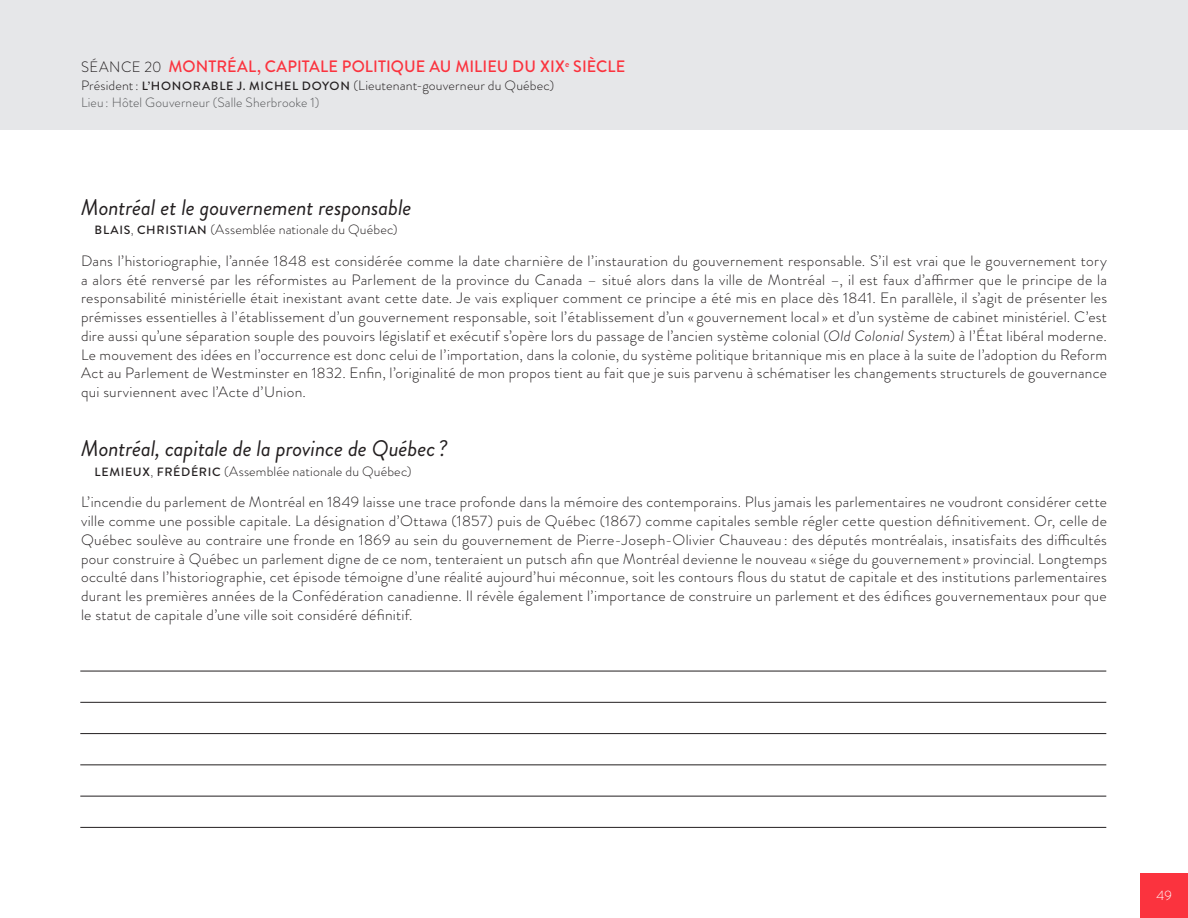
<style>
.page{position:relative;width:1188px;height:918px;background:#fff}
.page>*{position:absolute;margin:0;border:0;box-sizing:border-box;transform-origin:0 0}
.RÉS_Titre_comm__RÉSU{font:italic 22.5px "Brandon Grotesque";letter-spacing:-.005em;color:#231f20}
.TITRE_SÉANCE_TDM{font:500 16.5px "Brandon Grotesque";letter-spacing:.005em;color:#fb333e}
._01-Texte_courant_sa{font:300 15px/18.8px "Brandon Grotesque";letter-spacing:.015em;color:#231f20;text-align:justify}
.Conférenciers_ères{font:300 13.5px "Brandon Grotesque";letter-spacing:.01em;color:#231f20}
.Présidence{font:300 13.5px "Brandon Grotesque";letter-spacing:.01em;color:#231f20}
.LIEU{font:300 13.5px "Brandon Grotesque";letter-spacing:.01em;color:#57585a}
.t1{font:300 13.5px "Brandon Grotesque";color:#fff}
.s1{font-weight:300;font-size:15px;color:#231f20}
.s2{font-weight:500;font-size:12px}
.s3{font-size:12px}
.s4{font-style:italic}
</style>
<div class="page">
<div style="left:1140px;top:874px;width:48px;height:44px;background:#fb333e"></div>
<div style="left:0;top:0;width:1188px;height:130px;background:#e6e7e9"></div>
<hr style="left:80px;top:796px;width:1026px;height:1px;background:#231f20">
<hr style="left:80px;top:671px;width:1026px;height:1px;background:#231f20">
<hr style="left:80px;top:733px;width:1026px;height:1px;background:#231f20">
<hr style="left:80px;top:827px;width:1026px;height:1px;background:#231f20">
<hr style="left:80px;top:702px;width:1026px;height:1px;background:#231f20">
<hr style="left:80px;top:765px;width:1026px;height:1px;background:#231f20">
<p class="TITRE_SÉANCE_TDM" style="left:81px;top:55px;width:546px"><span class="s1">SÉANCE 20</span> MONTRÉAL, CAPITALE POLITIQUE AU MILIEU DU XIX<sup>e</sup> SIÈCLE</p>
<p class="Présidence" style="left:81px;top:77px;width:475px">Président: <span class="s2">L’HONORABLE J. MICHEL DOYON</span> (Lieutenant-gouverneur du Québec)</p>
<p class="LIEU" style="left:81px;top:93px;width:240px">Lieu: Hôtel Gouverneur (Salle Sherbrooke 1)</p>
<p class="RÉS_Titre_comm__RÉSU" style="left:81px;top:192px;width:332px">Montréal et le gouvernement responsable</p>
<p class="Conférenciers_ères" style="left:95px;top:220px;width:305px"><span class="s2">BLAIS</span><span class="s3">,</span> <span class="s2">CHRISTIAN</span> (Assemblée nationale du Québec)</p>
<p class="_01-Texte_courant_sa" style="left:81px;top:251px;width:1028px">Dans l’historiographie, l’année 1848 est considérée comme la date charnière de l’instauration du gouvernement responsable. S’il est vrai que le gouvernement tory a alors été renversé par les réformistes au Parlement de la province du Canada – situé alors dans la ville de Montréal –, il est faux d’affirmer que le principe de la responsabilité ministérielle était inexistant avant cette date. Je vais expliquer comment ce principe a été mis en place dès 1841. En parallèle, il s’agit de présenter les prémisses essentielles à l’établissement d’un gouvernement responsable, soit l’établissement d’un « gouvernement local » et d’un système de cabinet ministériel. C’est dire aussi qu’une séparation souple des pouvoirs législatif et exécutif s’opère lors du passage de l’ancien système colonial (<span class="s4">Old Colonial System</span>) à l’État libéral moderne.<br>Le mouvement des idées en l’occurrence est donc celui de l’importation, dans la colonie, du système politique britannique mis en place à la suite de l’adoption du Reform Act au Parlement de Westminster en 1832. Enfin, l’originalité de mon propos tient au fait que je suis parvenu à schématiser les changements structurels de gouvernance qui surviennent avec l’Acte d’Union.</p>
<p class="RÉS_Titre_comm__RÉSU" style="left:81px;top:433px;width:368px">Montréal, capitale de la province de Québec ?</p>
<p class="Conférenciers_ères" style="left:95px;top:462px;width:319px"><span class="s2">LEMIEUX</span><span class="s3">,</span> <span class="s2">FRÉDÉRIC</span> (Assemblée nationale du Québec)</p>
<p class="_01-Texte_courant_sa" style="left:81px;top:493px;width:1028px">L’incendie du parlement de Montréal en 1849 laisse une trace profonde dans la mémoire des contemporains. Plus jamais les parlementaires ne voudront considérer cette ville comme une possible capitale. La désignation d’Ottawa (1857) puis de Québec (1867) comme capitales semble régler cette question définitivement. Or, celle de Québec soulève au contraire une fronde en 1869 au sein du gouvernement de Pierre-Joseph-Olivier Chauveau : des députés montréalais, insatisfaits des difficultés pour construire à Québec un parlement digne de ce nom, tenteraient un putsch afin que Montréal devienne le nouveau « siége du gouvernement » provincial. Longtemps occulté dans l’historiographie, cet épisode témoigne d’une réalité aujourd’hui méconnue, soit les contours flous du statut de capitale et des institutions parlementaires durant les premières années de la Confédération canadienne. Il révèle également l’importance de construire un parlement et des édifices gouvernementaux pour que le statut de capitale d’une ville soit considéré définitif.</p>
<p class="t1" style="left:1157px;top:886px;width:17px">49</p>
</div>
